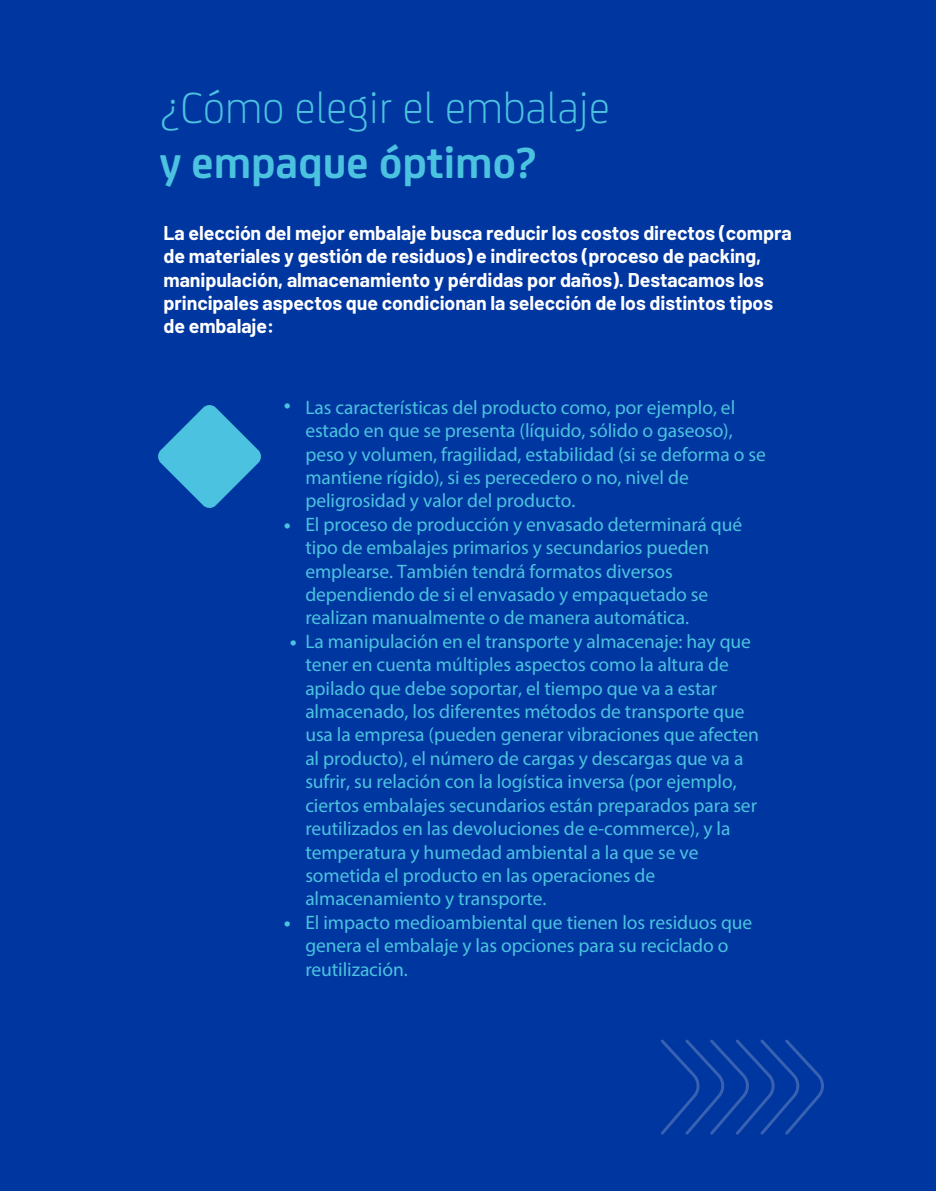
<style>
.page{position:relative;width:936px;height:1191px;background:#fff}
.page>*{position:absolute;margin:0;border:0;box-sizing:border-box;transform-origin:0 0}
.t1{font:300 46.5px "FS Joey";color:#4bc2df}
.t2{font:700 46.5px "FS Joey";color:#4bc2df}
.t3{font:22.8px "Barlow";color:#4bc2df}
.t4{font:19.5px/23.4px "Myriad Pro";letter-spacing:-.005em;color:#4bc2df}
.t5{font:700 19.5px/23.4px "Barlow";letter-spacing:-.005em;color:#fff}
</style>
<div class="page">
<div style="left:0;top:0;width:935px;height:1191px;background:#0036a0"></div>
<svg style="left:158px;top:405px;width:103px;height:103px"></svg>
<svg style="left:661px;top:1039px;width:163px;height:95px"></svg>
<h1 class="t1" style="left:160px;top:74px;width:451px">¿Cómo elegir el embalaje</h1>
<h1 class="t2" style="left:160px;top:128px;width:378px">y empaque óptimo?</h1>
<p class="t5" style="left:163px;top:219px;width:629px">La elección del mejor embalaje busca reducir los costos directos (compra de materiales y gestión de residuos) e indirectos (proceso de packing, manipulación, almacenamiento y pérdidas por daños). Destacamos los principales aspectos que condicionan la selección de los distintos tipos de embalaje:</p>
<p class="t3" style="left:284px;top:390px;width:9px">•</p>
<p class="t3" style="left:284px;top:510px;width:9px">•</p>
<p class="t3" style="left:290px;top:627px;width:9px">•</p>
<p class="t3" style="left:284px;top:907px;width:9px">•</p>
<p class="t4" style="left:305px;top:395px;width:462px">Las características del producto como, por ejemplo, el estado en que se presenta (líquido, sólido o gaseoso), peso y volumen, fragilidad, estabilidad (si se deforma o se mantiene rígido), si es perecedero o no, nivel de peligrosidad y valor del producto.<br>El proceso de producción y envasado determinará qué tipo de embalajes primarios y secundarios pueden emplearse. También tendrá formatos diversos dependiendo de si el envasado y empaquetado se realizan manualmente o de manera automática.<br>La manipulación en el transporte y almacenaje: hay que tener en cuenta múltiples aspectos como la altura de apilado que debe soportar, el tiempo que va a estar almacenado, los diferentes métodos de transporte que usa la empresa (pueden generar vibraciones que afecten al producto), el número de cargas y descargas que va a sufrir, su relación con la logística inversa (por ejemplo, ciertos embalajes secundarios están preparados para ser reutilizados en las devoluciones de e-commerce), y la temperatura y humedad ambiental a la que se ve sometida el producto en las operaciones de almacenamiento y transporte.<br>El impacto medioambiental que tienen los residuos que genera el embalaje y las opciones para su reciclado o reutilización.</p>
</div>
